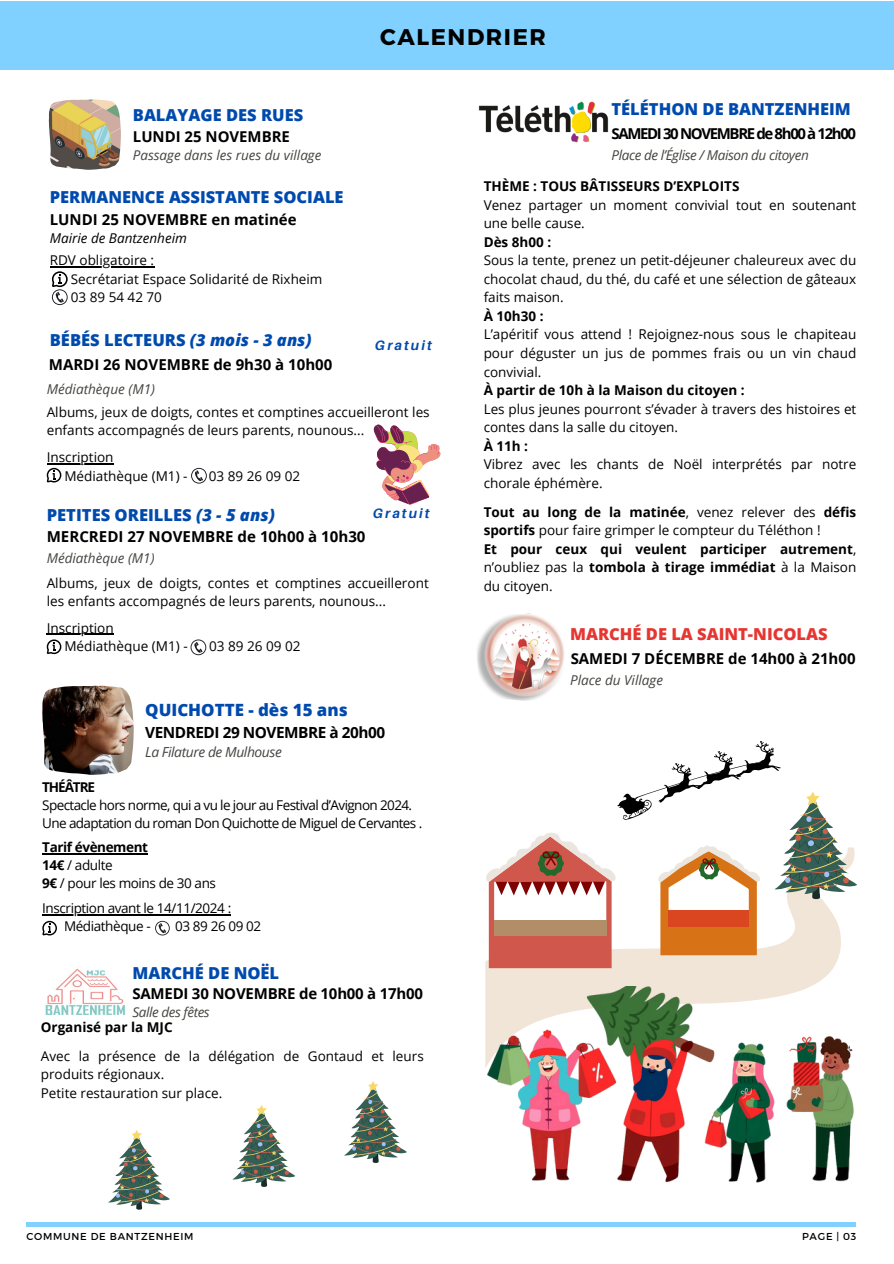
<style>
.page{position:relative;width:894px;height:1264px;background:#fff}
.page>*{position:absolute;margin:0;border:0;box-sizing:border-box;transform-origin:0 0}
.t1{font:700 22.65px "Montserrat";letter-spacing:.07em;color:#000}
.t2{font:800 16.95px "Open Sans";color:#004aad}
.t3{font:800 16.5px "Open Sans";color:#004aad}
.t4{font:800 16.5px "Open Sans";color:#e53631}
.t5{font:700 15.3px "Open Sans";letter-spacing:-.03em;color:#000}
.t6{font:700 15px "Open Sans";color:#000}
.t7{font:700 15px "Open Sans";letter-spacing:-.09em;color:#000}
.t8{font:700 14.85px "Open Sans";color:#000}
.t9{font:italic 13.8px "Open Sans";letter-spacing:-.03em;color:#444440}
.t10{font:italic 700 13.65px "Aileron";letter-spacing:.15em;color:#004aad}
.t11{font:13.5px/18.5px "Open Sans";color:#000}
.t12{font:700 13.5px/18.5px "Open Sans";color:#000}
.t13{font:13.5px/18px "Open Sans";letter-spacing:-.045em;color:#000}
.t14{font:13.5px/18px "Open Sans";letter-spacing:-.03em;color:#000}
.t15{font:italic 13.5px "Open Sans";color:#444440}
.t16{font:italic 13.5px "Open Sans";letter-spacing:-.03em;color:#444440}
.t17{font:italic 13.5px "Open Sans";color:#000}
.t18{font:700 13.5px "Open Sans";letter-spacing:-.08em;color:#000}
.t19{font:10.05px "Montserrat";letter-spacing:.07em;color:#000}
.s1{font-style:italic}
.s2{font-weight:700}
.s3{font-weight:400}
</style>
<div class="page">
<div style="left:0;top:2px;width:893px;height:68px;background:#80d1ff"></div>
<img style="left:478px;top:101px;width:131px;height:42px">
<hr style="left:27px;top:1222px;width:829px;height:3px;background:#80d1ff">
<img style="left:45px;top:969px;width:80px;height:46px">
<svg style="left:374px;top:424px;width:66px;height:80px"></svg>
<hr style="left:47px;top:463px;width:67px;height:1px;background:#000">
<svg style="left:47px;top:468px;width:14px;height:14px"></svg>
<svg style="left:191px;top:468px;width:16px;height:15px"></svg>
<hr style="left:47px;top:634px;width:67px;height:1px;background:#000">
<svg style="left:47px;top:639px;width:14px;height:15px"></svg>
<svg style="left:190px;top:639px;width:16px;height:16px"></svg>
<hr style="left:42px;top:853px;width:106px;height:1px;background:#000">
<hr style="left:42px;top:914px;width:189px;height:1px;background:#000">
<svg style="left:155px;top:920px;width:15px;height:15px"></svg>
<svg style="left:42px;top:920px;width:15px;height:15px"></svg>
<img style="left:42px;top:685px;width:92px;height:89px">
<img style="left:477px;top:613px;width:87px;height:72px">
<hr style="left:50px;top:266px;width:104px;height:2px;background:#000">
<svg style="left:52px;top:271px;width:16px;height:34px"></svg>
<div style="left:485px;top:968px;width:348px;height:100px;background:#f1e5d7"></div>
<img style="left:487px;top:986px;width:367px;height:197px">
<svg style="left:485px;top:685px;width:371px;height:283px"></svg>
<svg style="left:108px;top:1130px;width:62px;height:79px"></svg>
<svg style="left:232px;top:1105px;width:63px;height:81px"></svg>
<svg style="left:344px;top:1081px;width:63px;height:82px"></svg>
<img style="left:49px;top:99px;width:72px;height:71px">
<p class="t3" style="left:133px;top:103px;width:172px">BALAYAGE DES RUES</p>
<p class="t15" style="left:133px;top:146px;width:190px">Passage dans les rues du village</p>
<p class="t8" style="left:133px;top:126px;width:158px">LUNDI 25 NOVEMBRE</p>
<h1 class="t1" style="left:380px;top:22px;width:167px">CALENDRIER</h1>
<h2 class="t3" style="left:611px;top:98px;width:241px">TÉLÉTHON DE BANTZENHEIM</h2>
<h4 class="t16" style="left:611px;top:146px;width:199px">Place de l’Église / Maison du citoyen</h4>
<p class="t7" style="left:611px;top:123px;width:246px">SAMEDI 30 NOVEMBRE de 8h00 à 12h00</p>
<p class="t3" style="left:50px;top:185px;width:295px">PERMANENCE ASSISTANTE SOCIALE</p>
<p class="t17" style="left:50px;top:229px;width:139px">Mairie de Bantzenheim</p>
<h2 class="t6" style="left:50px;top:209px;width:248px">LUNDI 25 NOVEMBRE en matinée</h2>
<h3 class="t11" style="left:50px;top:251px;width:106px">RDV obligatoire :</h3>
<h6 class="t11" style="left:71px;top:269px;width:253px">Secrétariat Espace Solidarité de Rixheim</h6>
<p class="t11" style="left:71px;top:287px;width:93px">03 89 54 42 70</p>
<p class="t3" style="left:50px;top:329px;width:263px">BÉBÉS LECTEURS <span class="s1">(3 mois - 3 ans)</span></p>
<p class="t6" style="left:49px;top:354px;width:285px">MARDI 26 NOVEMBRE de 9h30 à 10h00</p>
<p class="t15" style="left:47px;top:379px;width:110px">Médiathèque (M1)</p>
<p class="t10" style="left:375px;top:336px;width:58px">Gratuit</p>
<h3 class="t11" style="left:47px;top:402px;width:384px">Albums, jeux de doigts, contes et comptines accueilleront les enfants accompagnés de leurs parents, nounous...</h3>
<h5 class="t11" style="left:47px;top:447px;width:68px">Inscription</h5>
<h6 class="t11" style="left:64px;top:466px;width:125px">Médiathèque (M1) -</h6>
<h6 class="t11" style="left:209px;top:466px;width:93px">03 89 26 09 02</h6>
<p class="t3" style="left:47px;top:503px;width:229px">PETITES OREILLES <span class="s1">(3 - 5 ans)</span></p>
<h5 class="t6" style="left:47px;top:525px;width:320px">MERCREDI 27 NOVEMBRE de 10h00 à 10h30</h5>
<p class="t15" style="left:47px;top:548px;width:109px">Médiathèque (M1)</p>
<h3 class="t10" style="left:372px;top:504px;width:58px">Gratuit</h3>
<p class="t11" style="left:47px;top:573px;width:383px">Albums, jeux de doigts, contes et comptines accueilleront les enfants accompagnés de leurs parents, nounous...</p>
<p class="t11" style="left:64px;top:618px;width:125px;text-indent:-18px">Inscription<br>Médiathèque (M1) -</p>
<p class="t11" style="left:209px;top:637px;width:93px">03 89 26 09 02</p>
<p class="t2" style="left:145px;top:698px;width:204px">QUICHOTTE - dès 15 ans</p>
<h6 class="t9" style="left:145px;top:742px;width:138px">La Filature de Mulhouse</h6>
<h6 class="t5" style="left:145px;top:721px;width:241px">VENDREDI 29 NOVEMBRE à 20h00</h6>
<p class="t18" style="left:42px;top:777px;width:54px">THÉÂTRE</p>
<p class="t13" style="left:42px;top:795px;width:381px">Spectacle hors norme, qui a vu le jour au Festival d’Avignon 2024.<br>Une adaptation du roman Don Quichotte de Miguel de Cervantes .</p>
<p class="t14" style="left:42px;top:838px;width:175px"><span class="s2">Tarif évènement<br>14€</span> / adulte<br><span class="s2">9€</span> / pour les moins de 30 ans</p>
<p class="t14" style="left:64px;top:898px;width:169px;text-indent:-22px">Inscription avant le 14/11/2024 :<br>Médiathèque -</p>
<p class="t11" style="left:175px;top:916px;width:87px">03 89 26 09 02</p>
<p class="t3" style="left:132px;top:961px;width:148px">MARCHÉ DE NOËL</p>
<p class="t16" style="left:132px;top:1002px;width:79px">Salle des fêtes</p>
<p class="t6" style="left:132px;top:982px;width:292px">SAMEDI 30 NOVEMBRE de 10h00 à 17h00</p>
<h5 class="t12" style="left:41px;top:1017px;width:133px">Organisé par la MJC</h5>
<p class="t11" style="left:41px;top:1046px;width:384px">Avec la présence de la délégation de Gontaud et leurs produits régionaux.</p>
<p class="t11" style="left:41px;top:1083px;width:183px">Petite restauration sur place.</p>
<p class="t12" style="left:483px;top:177px;width:257px">THÈME : TOUS BÂTISSEURS D’EXPLOITS</p>
<p class="t11" style="left:483px;top:195px;width:374px">Venez partager un moment convivial tout en soutenant une belle cause.</p>
<p class="t12" style="left:483px;top:232px;width:69px">Dès 8h00 :</p>
<p class="t11" style="left:483px;top:251px;width:374px;text-align:justify">Sous la tente, prenez un petit-déjeuner chaleureux avec du chocolat chaud, du thé, du café et une sélection de gâteaux faits maison.</p>
<p class="t12" style="left:483px;top:306px;width:61px">À 10h30 :</p>
<p class="t11" style="left:483px;top:325px;width:374px;text-align:justify">L’apéritif vous attend ! Rejoignez-nous sous le chapiteau pour déguster un jus de pommes frais ou un vin chaud convivial.</p>
<p class="t12" style="left:483px;top:380px;width:262px">À partir de 10h à la Maison du citoyen :</p>
<p class="t11" style="left:483px;top:399px;width:374px">Les plus jeunes pourront s’évader à travers des histoires et contes dans la salle du citoyen.</p>
<p class="t12" style="left:483px;top:436px;width:46px">À 11h :</p>
<p class="t11" style="left:483px;top:454px;width:374px">Vibrez avec les chants de Noël interprétés par notre chorale éphémère.</p>
<p class="t12" style="left:483px;top:502px;width:374px">Tout au long de la matinée<span class="s3">, venez relever des</span> défis sportifs <span class="s3">pour faire grimper le compteur du Téléthon !<br></span>Et pour ceux qui veulent participer autrement<span class="s3">, n’oubliez pas la</span> tombola à tirage immédiat <span class="s3">à la Maison du citoyen.</span></p>
<p class="t4" style="left:570px;top:622px;width:259px">MARCHÉ DE LA SAINT-NICOLAS</p>
<p class="t15" style="left:570px;top:670px;width:94px">Place du Village</p>
<p class="t6" style="left:570px;top:648px;width:286px">SAMEDI 7 DÉCEMBRE de 14h00 à 21h00</p>
<p class="t19" style="left:27px;top:1229px;width:168px">COMMUNE DE BANTZENHEIM</p>
<p class="t19" style="left:802px;top:1229px;width:56px">PAGE | 03</p>
</div>
